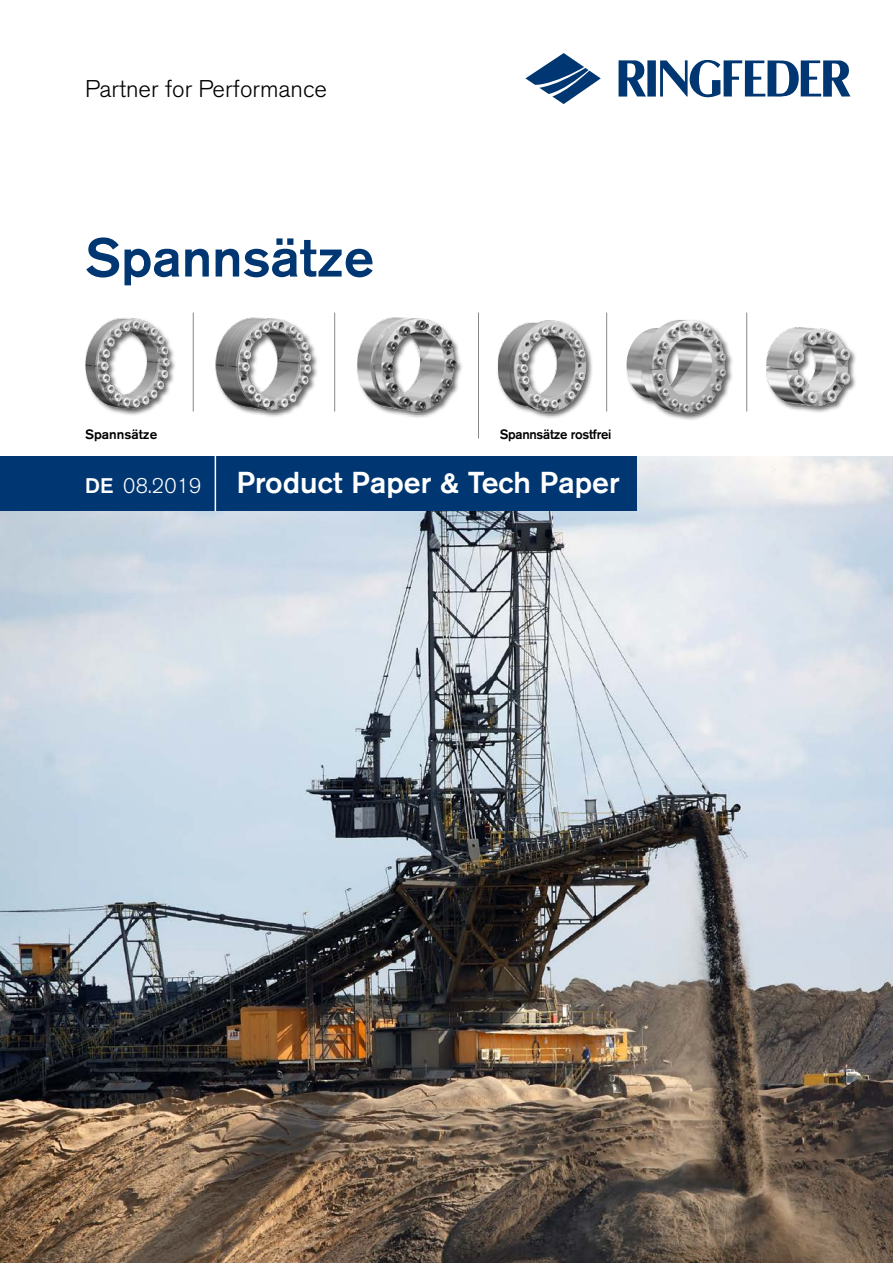
<style>
.page{position:relative;width:893px;height:1263px;background:#fff}
.page>*{position:absolute;margin:0;border:0;box-sizing:border-box;transform-origin:0 0}
.t1{font:500 54px "Akzidenz Grotesk BE";color:#003671}
.t2{font:500 30px "Akzidenz Grotesk BE";color:#fff}
.t3{font:300 24px "Akzidenz Grotesk BE";color:#000}
.t4{font:500 13.5px "Akzidenz Grotesk BE";letter-spacing:-.02em;color:#000}
.t5{font:500 13.5px "Akzidenz Grotesk BE";color:#000}
.s1{font-size:21px}
.s2{font-weight:300;font-size:21px}
</style>
<div class="page">
<img style="left:0;top:457px;width:893px;height:806px">
<svg style="left:619px;top:60px;width:231px;height:38px"></svg>
<svg style="left:525px;top:53px;width:76px;height:51px"></svg>
<hr style="left:478px;top:313px;width:1px;height:126px;background:#878787">
<div style="left:84px;top:317px;width:93px;height:99px;background:#000;opacity:.6"></div>
<img style="left:85px;top:317px;width:86px;height:99px">
<div style="left:215px;top:317px;width:103px;height:101px;background:#000;opacity:.6"></div>
<img style="left:216px;top:317px;width:96px;height:101px">
<div style="left:497px;top:319px;width:96px;height:100px;background:#000;opacity:.6"></div>
<img style="left:498px;top:319px;width:89px;height:100px">
<div style="left:625px;top:318px;width:108px;height:102px;background:#000;opacity:.6"></div>
<img style="left:646px;top:320px;width:35px;height:10px">
<div style="left:356px;top:317px;width:108px;height:102px;background:#000;opacity:.6"></div>
<img style="left:357px;top:317px;width:100px;height:102px">
<div style="left:765px;top:326px;width:92px;height:87px;background:#000;opacity:.6"></div>
<img style="left:766px;top:326px;width:84px;height:87px">
<hr style="left:193px;top:313px;width:1px;height:99px;background:#878787">
<hr style="left:334px;top:313px;width:1px;height:99px;background:#878787">
<hr style="left:606px;top:313px;width:1px;height:99px;background:#878787">
<hr style="left:746px;top:313px;width:1px;height:99px;background:#878787">
<div style="left:0;top:457px;width:636px;height:54px;background:#003671"></div>
<hr style="left:215px;top:457px;width:1px;height:54px;background:#fff">
<p class="t3" style="left:85px;top:75px;width:244px">Partner for Performance</p>
<h1 class="t1" style="left:85px;top:225px;width:291px">Spannsätze</h1>
<p class="t5" style="left:85px;top:426px;width:74px">Spannsätze</p>
<p class="t4" style="left:500px;top:426px;width:113px">Spannsätze rostfrei</p>
<p class="t2" style="left:85px;top:464px;width:536px"><span class="s1">DE</span> <span class="s2">08.2019</span> Product Paper &amp; Tech Paper</p>
</div>
